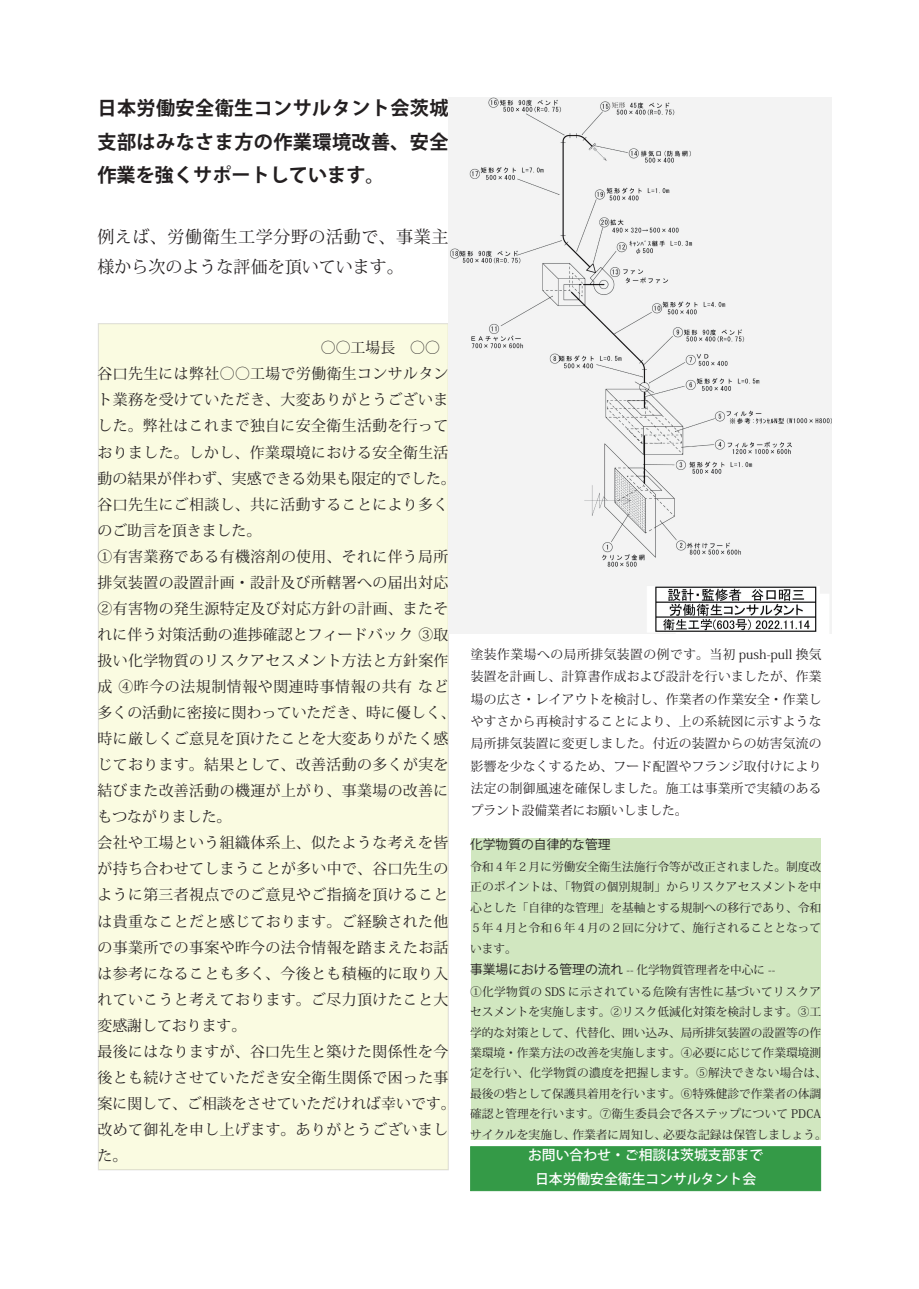
<style>
.page{position:relative;width:919px;height:1289px;background:#fff}
.page>*{position:absolute;margin:0;border:0;box-sizing:border-box;transform-origin:0 0}
.t1{font:700 19.2px/33.5px "Koz Go Pro";letter-spacing:.02em;color:#231f20;text-align:justify}
.t2{font:16.95px/29.7px "Koz Min Pro";color:#231f20}
.t3{font:14.85px/26.1px "Koz Min Pro";letter-spacing:.025em;color:#231f20}
.t4{font:500 13.8px/24.2px "Koz Go Pro";color:#fff;text-align:center}
.t5{font:12.75px/22.4px "Koz Min Pro";letter-spacing:.02em;color:#231f20;text-align:justify}
.t6{font:12.75px "Koz Go Pro";color:#231f20}
.t7{font:11.7px/20.7px "Koz Min Pro";color:#231f20}
.s1{font-family:"Koz Go Pro";font-size:12.75px}
</style>
<div class="page">
<div style="left:470px;top:838px;width:350px;height:301px;background:#d1e7c0"></div>
<div style="left:98px;top:323px;width:350px;height:846px;background:#fafbe1"></div>
<div style="left:470px;top:1146px;width:351px;height:45px;background:#349a47;border:1px solid #349a47"></div>
<img style="left:449px;top:98px;width:382px;height:535px">
<p class="t1" style="left:97px;top:92px;width:352px">日本労働安全衛生コンサルタント会茨城支部はみなさま方の作業環境改善、安全作業を強くサポートしています。</p>
<p class="t2" style="left:97px;top:222px;width:352px">例えば、労働衛生工学分野の活動で、事業主様から次のような評価を頂いています。</p>
<p class="t3" style="left:97px;top:360px;width:360px">谷口先生には弊社〇〇工場で労働衛生コンサルタント業務を受けていただき、大変ありがとうございました。弊社はこれまで独自に安全衛生活動を行っておりました。しかし、作業環境における安全衛生活動の結果が伴わず、実感できる効果も限定的でした。谷口先生にご相談し、共に活動することにより多くのご助言を頂きました。<br>①有害業務である有機溶剤の使用、それに伴う局所排気装置の設置計画・設計及び所轄署への届出対応<br>②有害物の発生源特定及び対応方針の計画、またそれに伴う対策活動の進捗確認とフィードバック ③取扱い化学物質のリスクアセスメント方法と方針案作成 ④昨今の法規制情報や関連時事情報の共有 など多くの活動に密接に関わっていただき、時に優しく、時に厳しくご意見を頂けたことを大変ありがたく感じております。結果として、改善活動の多くが実を結びまた改善活動の機運が上がり、事業場の改善にもつながりました。<br>会社や工場という組織体系上、似たような考えを皆が持ち合わせてしまうことが多い中で、谷口先生のように第三者視点でのご意見やご指摘を頂けることは貴重なことだと感じております。ご経験された他の事業所での事案や昨今の法令情報を踏まえたお話は参考になることも多く、今後とも積極的に取り入れていこうと考えております。ご尽力頂けたこと大変感謝しております。<br>最後にはなりますが、谷口先生と築けた関係性を今後とも続けさせていただき安全衛生関係で困った事案に関して、ご相談をさせていただければ幸いです。改めて御礼を申し上げます。ありがとうございました。</p>
<p class="t5" style="left:470px;top:642px;width:352px">塗装作業場への局所排気装置の例です。当初 push-pull 換気装置を計画し、計算書作成および設計を行いましたが、作業場の広さ・レイアウトを検討し、作業者の作業安全・作業しやすさから再検討することにより、上の系統図に示すような局所排気装置に変更しました。付近の装置からの妨害気流の影響を少なくするため、フード配置やフランジ取付けにより法定の制御風速を確保しました。施工は事業所で実績のあるプラント設備業者にお願いしました。</p>
<p class="t6" style="left:470px;top:836px;width:142px">化学物質の自律的な管理</p>
<p class="t7" style="left:470px;top:855px;width:352px">令和４年２月に労働安全衛生法施行令等が改正されました。制度改正のポイントは、「物質の個別規制」からリスクアセスメントを中心とした「自律的な管理」を基軸とする規制への移行であり、令和<br>５年４月と令和６年４月の２回に分けて、施行されることとなっています。<br><span class="s1">事業場における管理の流れ</span> -- 化学物質管理者を中心に --<br>①化学物質の SDS に示されている危険有害性に基づいてリスクア</p>
<p class="t7" style="left:470px;top:1001px;width:358px">セスメントを実施します。②リスク低減化対策を検討します。③工学的な対策として、代替化、囲い込み、局所排気装置の設置等の作業環境・作業方法の改善を実施します。④必要に応じて作業環境測定を行い、化学物質の濃度を把握します。⑤解決できない場合は、最後の砦として保護具着用を行います。⑥特殊健診で作業者の体調確認と管理を行います。⑦衛生委員会で各ステップについて PDCAサイクルを実施し、作業者に周知し、必要な記録は保管しましょう。</p>
<p class="t4" style="left:528px;top:1143px;width:236px">お問い合わせ・ご相談は茨城支部まで日本労働安全衛生コンサルタント会</p>
</div>
